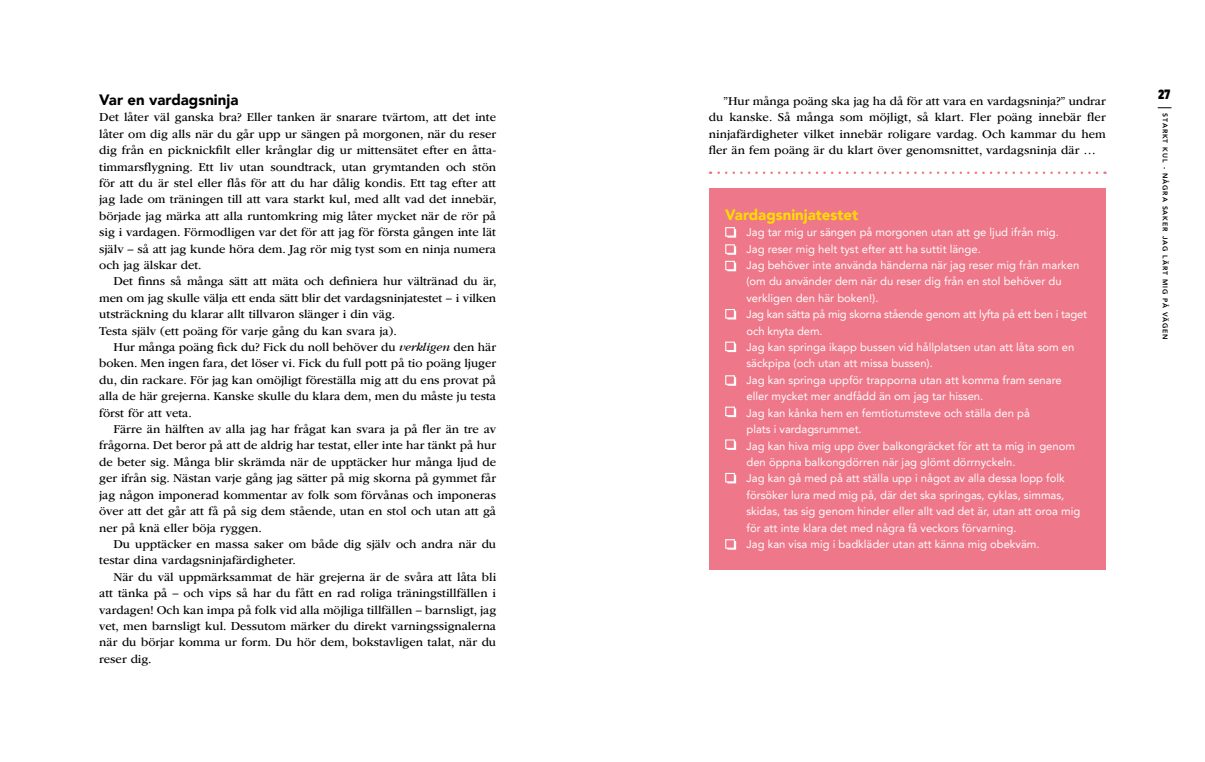
<style>
.page{position:relative;width:1205px;height:762px;background:#fff}
.page>*{position:absolute;margin:0;border:0;box-sizing:border-box;transform-origin:0 0}
.t1{font:900 15px "Avenir LT Pro";color:#fd0}
.t2{font:900 15px "Avenir LT Pro";color:#000}
.t3{font:900 condensed 13.75px "DIN Next LT Pro";color:#000}
.t4{font:12.5px/16.4px "ITC Garamond Std";color:#000;text-align:justify}
.t5{font:11.25px/16.4px "Avenir LT Pro";color:#fff}
.t6{font:800 6.88px "Avenir";letter-spacing:.14em;color:#000}
.s1{font-style:italic}
</style>
<div class="page">
<svg style="left:1157px;top:107px;width:14px;height:1px"></svg>
<svg style="left:710px;top:171px;width:387px;height:3px"></svg>
<div style="left:709px;top:188px;width:397px;height:381px;background:#ee7789"></div>
<div style="left:725px;top:244px;width:10px;height:10px;border:1px solid #fff"></div>
<svg style="left:727px;top:246px;width:9px;height:9px"></svg>
<div style="left:725px;top:261px;width:10px;height:9px;border:1px solid #fff"></div>
<svg style="left:727px;top:263px;width:9px;height:8px"></svg>
<div style="left:725px;top:309px;width:10px;height:9px;border:1px solid #fff"></div>
<svg style="left:727px;top:311px;width:9px;height:8px"></svg>
<div style="left:725px;top:375px;width:10px;height:10px;border:1px solid #fff"></div>
<svg style="left:727px;top:377px;width:9px;height:9px"></svg>
<div style="left:725px;top:342px;width:10px;height:9px;border:1px solid #fff"></div>
<svg style="left:727px;top:343px;width:9px;height:9px"></svg>
<div style="left:725px;top:407px;width:10px;height:9px;border:1px solid #fff"></div>
<svg style="left:727px;top:408px;width:9px;height:9px"></svg>
<div style="left:725px;top:439px;width:10px;height:10px;border:1px solid #fff"></div>
<svg style="left:727px;top:441px;width:9px;height:9px"></svg>
<div style="left:725px;top:473px;width:10px;height:9px;border:1px solid #fff"></div>
<svg style="left:727px;top:475px;width:9px;height:8px"></svg>
<div style="left:725px;top:539px;width:10px;height:10px;border:1px solid #fff"></div>
<svg style="left:727px;top:541px;width:9px;height:9px"></svg>
<div style="left:725px;top:227px;width:10px;height:10px;border:1px solid #fff"></div>
<svg style="left:727px;top:229px;width:9px;height:9px"></svg>
<p class="t2" style="left:99px;top:94px;width:141px">Var en vardagsninja</p>
<p class="t4" style="left:99px;top:111px;width:399px">Det låter väl ganska bra? Eller tanken är snarare tvärtom, att det inte låter om dig alls när du går upp ur sängen på morgonen, när du reser dig från en picknickfilt eller krånglar dig ur mittensätet efter en åtta&shy;timmarsflygning. Ett liv utan soundtrack, utan grymtanden och stön för att du är stel eller flås för att du har dålig kondis. Ett tag efter att jag lade om träningen till att vara starkt kul, med allt vad det innebär, började jag märka att alla runtomkring mig låter mycket när de rör på sig i vardagen. Förmodligen var det för att jag för första gången inte lät själv – så att jag kunde höra dem. Jag rör mig tyst som en ninja numera och jag älskar det.</p>
<p class="t4" style="left:99px;top:275px;width:399px;text-align:left;text-indent:14px">Det finns så många sätt att mäta och definiera hur vältränad du är, men om jag skulle välja ett enda sätt blir det vardagsninjatestet – i vilken utsträckning du klarar allt tillvaron slänger i din väg.<br>Testa själv (ett poäng för varje gång du kan svara ja).</p>
<p class="t4" style="left:99px;top:340px;width:398px;text-indent:14px">Hur många poäng fick du? Fick du noll behöver du <span class="s1">verkligen</span> den här boken. Men ingen fara, det löser vi. Fick du full pott på tio poäng ljuger du, din rackare. För jag kan omöjligt föreställa mig att du ens provat på alla de här grejerna. Kanske skulle du klara dem, men du måste ju testa först för att veta.</p>
<p class="t4" style="left:99px;top:422px;width:398px;text-indent:14px">Färre än hälften av alla jag har frågat kan svara ja på fler än tre av frågorna. Det beror på att de aldrig har testat, eller inte har tänkt på hur de beter sig. Många blir skrämda när de upptäcker hur många ljud de ger ifrån sig. Nästan varje gång jag sätter på mig skorna på gymmet får jag någon imponerad kommentar av folk som förvånas och imponeras över att det går att få på sig dem stående, utan en stol och utan att gå ner på knä eller böja ryggen.</p>
<p class="t4" style="left:99px;top:537px;width:398px;text-indent:14px">Du upptäcker en massa saker om både dig själv och andra när du testar dina vardagsninjafärdigheter.</p>
<p class="t4" style="left:99px;top:570px;width:398px;text-indent:14px">När du väl uppmärksammat de här grejerna är de svåra att låta bli att tänka på – och vips så har du fått en rad roliga träningstillfällen i vardagen! Och kan impa på folk vid alla möjliga tillfällen – barnsligt, jag vet, men barnsligt kul. Dessutom märker du direkt varningssignalerna när du börjar komma ur form. Du hör dem, bokstavligen talat, när du reser dig.</p>
<p class="t4" style="left:709px;top:94px;width:398px;text-indent:14px">”Hur många poäng ska jag ha då för att vara en vardagsninja?” undrar du kanske. Så många som möjligt, så klart. Fler poäng innebär fler ninjafärdigheter vilket innebär roligare vardag. Och kammar du hem fler än fem poäng är du klart över genomsnittet, vardagsninja där …</p>
<p class="t1" style="left:725px;top:208px;width:135px">Vardagsninjatestet</p>
<p class="t5" style="left:746px;top:225px;width:342px">Jag tar mig ur sängen på morgonen utan att ge ljud ifrån mig.<br>Jag reser mig helt tyst efter att ha suttit länge.<br>Jag behöver inte använda händerna när jag reser mig från marken (om du använder dem när du reser dig från en stol behöver du verkligen den här boken!).<br>Jag kan sätta på mig skorna stående genom att lyfta på ett ben i taget och knyta dem.<br>Jag kan springa ikapp bussen vid hållplatsen utan att låta som en säckpipa (och utan att missa bussen).<br>Jag kan springa uppför trapporna utan att komma fram senare<br>eller mycket mer andfådd än om jag tar hissen.<br>Jag kan kånka hem en femtiotumsteve och ställa den på<br>plats i vardagsrummet.<br>Jag kan hiva mig upp över balkongräcket för att ta mig in genom den öppna balkongdörren när jag glömt dörrnyckeln.<br>Jag kan gå med på att ställa upp i något av alla dessa lopp folk försöker lura med mig på, där det ska springas, cyklas, simmas, skidas, tas sig genom hinder eller allt vad det är, utan att oroa mig för att inte klara det med några få veckors förvarning.<br>Jag kan visa mig i badkläder utan att känna mig obekväm.</p>
<p class="t3" style="left:1158px;top:89px;width:14px">27</p>
<p class="t6" style="left:1169px;top:113px;width:228px;rotate:90deg">STARKT KUL - NÅGRA SAKER JAG LÄRT MIG PÅ VÄGEN</p>
</div>
